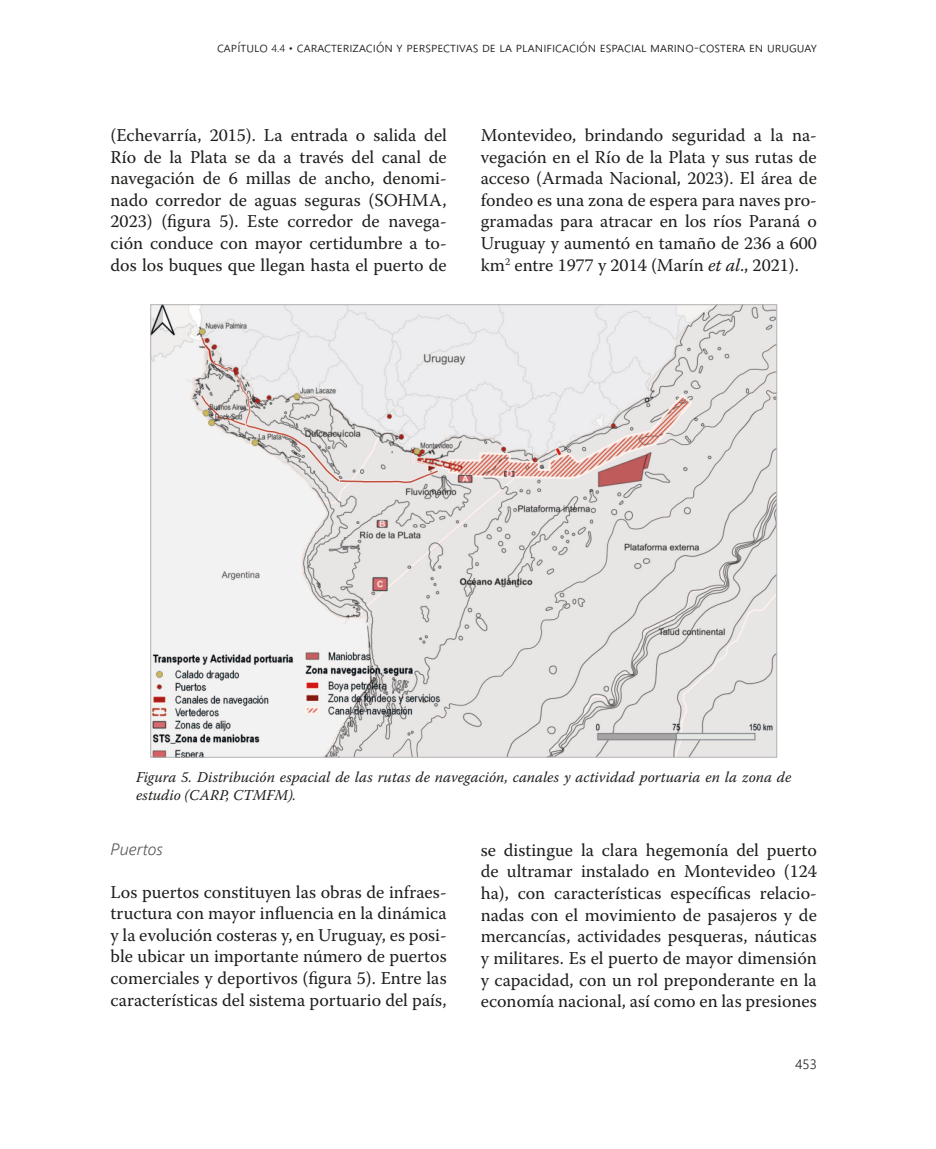
<style>
.page{position:relative;width:936px;height:1149px;background:#fff}
.page>*{position:absolute;margin:0;border:0;box-sizing:border-box;transform-origin:0 0}
.t1{font:18px/21.6px "Warnock Pro";color:#1d1d1b;text-align:justify}
.A-Tít4{font:italic 300 16.5px "Segoe UI";color:#575756}
.A-TítFig{font:italic 15px/18px "Warnock Pro";color:#1d1d1b}
.t2{font:300 13.5px "Segoe UI";color:#1d1d1b}
.s1{font-size:10.5px}
.s2{font-style:italic}
</style>
<div class="page">
<img style="left:152px;top:306px;width:622px;height:449px">
<p class="t2" style="left:217px;top:35px;width:601px">capítulo <span class="s1">4.4 •</span> caracterización y perspectivas de la planificación espacial marino-costera en uruguay</p>
<p class="t1" style="left:111px;top:124px;width:337px">(Echevarría, 2015). La entrada o salida del Río de la Plata se da a través del canal de navegación de 6 millas de ancho, denomi&shy;nado corredor de aguas seguras (SOHMA, 2023) (figura 5). Este corredor de navega&shy;ción conduce con mayor certidumbre a to&shy;dos los buques que llegan hasta el puerto de</p>
<p class="t1" style="left:480px;top:124px;width:337px">Montevideo, brindando seguridad a la na&shy;vegación en el Río de la Plata y sus rutas de acceso (Armada Nacional, 2023). El área de fondeo es una zona de espera para naves pro&shy;gramadas para atracar en los ríos Paraná o Uruguay y aumentó en tamaño de 236 a 600 km<sup>2</sup> entre 1977 y 2014 (Marín <span class="s2">et al</span>., 2021).</p>
<p class="A-TítFig" style="left:136px;top:767px;width:656px">Figura 5. Distribución espacial de las rutas de navegación, canales y actividad portuaria en la zona de estudio (CARP, CTMFM).</p>
<p class="A-Tít4" style="left:111px;top:833px;width:54px">Puertos</p>
<p class="t1" style="left:111px;top:880px;width:337px">Los puertos constituyen las obras de infraes&shy;tructura con mayor influencia en la dinámica y la evolución costeras y, en Uruguay, es posi&shy;ble ubicar un importante número de puertos comerciales y deportivos (figura 5). Entre las características del sistema portuario del país,</p>
<p class="t1" style="left:480px;top:838px;width:337px">se distingue la clara hegemonía del puerto de ultramar instalado en Montevideo (124 ha), con características específicas relacio&shy;nadas con el movimiento de pasajeros y de mercancías, actividades pesqueras, náuticas y militares. Es el puerto de mayor dimensión y capacidad, con un rol preponderante en la economía nacional, así como en las presiones</p>
<p class="t2" style="left:795px;top:1051px;width:23px">453</p>
</div>
